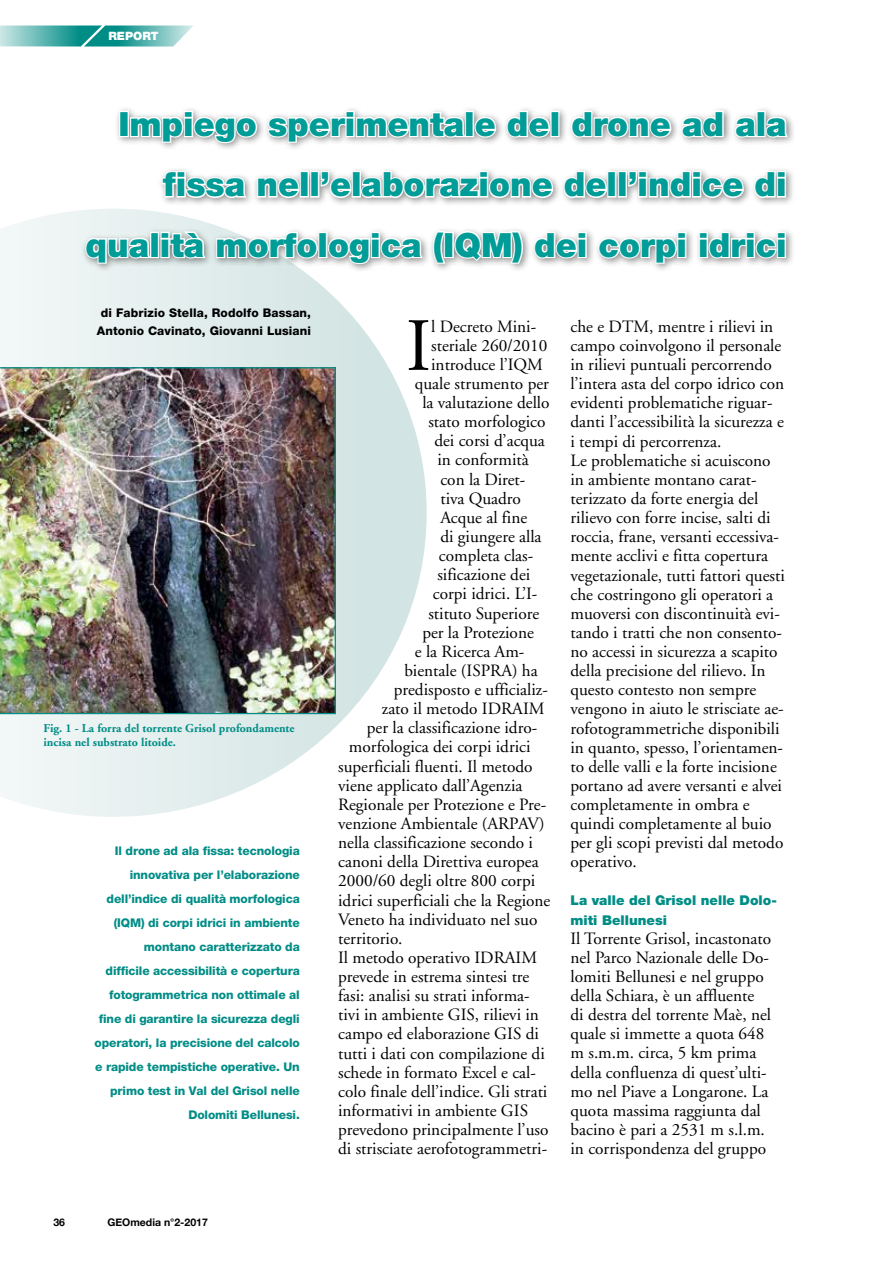
<style>
.page{position:relative;width:893px;height:1263px;background:#fff}
.page>*{position:absolute;margin:0;border:0;box-sizing:border-box;transform-origin:0 0}
.t1{font:75px "Adobe Garamond";color:#000}
.t2{font:900 33.45px/60.4px "Helvetica Neue";color:#009c97;text-align:right}
.t3{font:17.25px/19.2px "Adobe Garamond";color:#000}
.t4{font:900 13.5px/19.2px "Helvetica Neue";color:#008d86}
.t5{font:800 12px/24px "Helvetica Neue";letter-spacing:-.01em;color:#008d86;text-align:right}
.t6{font:700 12px/13.5px "Adobe Garamond";color:#008d86}
.t7{font:800 12px/18px "Helvetica Neue";letter-spacing:.01em;color:#000;text-align:center}
.t8{font:900 11.55px "Helvetica Neue";color:#fff}
.t9{font:700 10.5px "Helvetica Neue";color:#000}
</style>
<div class="page">
<svg style="left:0;top:26px;width:193px;height:21px;background:#5fb7b3"></svg>
<svg style="left:0;top:210px;width:427px;height:607px"></svg>
<div style="left:81px;top:106px;width:716px;height:167px;background:#000;opacity:.45"></div>
<div style="left:119px;top:111px;width:10px;height:26px;border:3px solid #fff"></div>
<svg style="left:129px;top:109px;width:129px;height:35px"></svg>
<svg style="left:266px;top:109px;width:232px;height:35px"></svg>
<svg style="left:505px;top:109px;width:47px;height:30px"></svg>
<div style="left:550px;top:111px;width:9px;height:26px;border:3px solid #fff"></div>
<svg style="left:570px;top:109px;width:103px;height:30px"></svg>
<svg style="left:680px;top:109px;width:45px;height:30px"></svg>
<div style="left:756px;top:111px;width:10px;height:26px;border:3px solid #fff"></div>
<svg style="left:733px;top:115px;width:58px;height:24px"></svg>
<svg style="left:161px;top:170px;width:88px;height:29px"></svg>
<svg style="left:256px;top:176px;width:45px;height:23px"></svg>
<div style="left:300px;top:171px;width:9px;height:27px;border:3px solid #fff"></div>
<div style="left:310px;top:171px;width:9px;height:27px;border:3px solid #fff"></div>
<svg style="left:319px;top:170px;width:34px;height:29px"></svg>
<div style="left:352px;top:171px;width:9px;height:27px;border:3px solid #fff"></div>
<svg style="left:360px;top:170px;width:195px;height:29px"></svg>
<svg style="left:562px;top:170px;width:47px;height:29px"></svg>
<div style="left:607px;top:171px;width:9px;height:27px;border:3px solid #fff"></div>
<div style="left:618px;top:171px;width:9px;height:27px;border:3px solid #fff"></div>
<svg style="left:627px;top:170px;width:119px;height:29px"></svg>
<svg style="left:753px;top:170px;width:34px;height:29px"></svg>
<svg style="left:84px;top:236px;width:69px;height:29px"></svg>
<div style="left:150px;top:232px;width:9px;height:26px;border:3px solid #fff"></div>
<svg style="left:159px;top:230px;width:49px;height:30px"></svg>
<svg style="left:215px;top:230px;width:104px;height:30px"></svg>
<div style="left:318px;top:232px;width:9px;height:26px;border:3px solid #fff"></div>
<svg style="left:327px;top:230px;width:99px;height:35px"></svg>
<svg style="left:432px;top:229px;width:15px;height:36px"></svg>
<div style="left:444px;top:232px;width:10px;height:26px;border:3px solid #fff"></div>
<svg style="left:453px;top:222px;width:71px;height:47px"></svg>
<svg style="left:533px;top:230px;width:55px;height:30px"></svg>
<svg style="left:597px;top:230px;width:91px;height:35px"></svg>
<svg style="left:698px;top:230px;width:89px;height:30px"></svg>
<img style="left:0;top:367px;width:336px;height:347px">
<p class="t8" style="left:108px;top:29px;width:52px">REPORT</p>
<h2 class="t2" style="left:86px;top:94px;width:703px">Impiego sperimentale del drone ad ala fissa nell’elaborazione dell’indice di qualità morfologica (IQM) dei corpi idrici</h2>
<p class="t7" style="left:97px;top:304px;width:216px">di Fabrizio Stella, Rodolfo Bassan,<br>Antonio Cavinato, Giovanni Lusiani</p>
<p class="t6" style="left:44px;top:722px;width:253px">Fig. 1 - La forra del torrente Grisol profondamente incisa nel substrato litoide.</p>
<p class="t5" style="left:95px;top:839px;width:207px">Il drone ad ala fissa: tecnologia innovativa per l’elaborazione dell’indice di qualità morfologica (IQM) di corpi idrici in ambiente montano caratterizzato da<br>difficile accessibilità e copertura fotogrammetrica non ottimale al fine di garantire la sicurezza degli operatori, la precisione del calcolo e rapide tempistiche operative. Un primo test in Val del Grisol nelle Dolomiti Bellunesi.</p>
<p class="t9" style="left:53px;top:1214px;width:13px">36</p>
<p class="t9" style="left:107px;top:1214px;width:102px">GEOmedia n°2-2017</p>
<h1 class="t1" style="left:406px;top:306px;width:27px">I</h1>
<p class="t3" style="left:431px;top:317px;width:107px">l Decreto Mini-</p>
<p class="t3" style="left:431px;top:336px;width:118px">steriale 260/2010</p>
<p class="t3" style="left:431px;top:355px;width:113px">introduce l’IQM</p>
<p class="t3" style="left:415px;top:374px;width:136px">quale strumento per</p>
<p class="t3" style="left:422px;top:393px;width:129px">la valutazione dello</p>
<p class="t3" style="left:428px;top:413px;width:119px">stato morfologico</p>
<p class="t3" style="left:434px;top:432px;width:112px">dei corsi d’acqua</p>
<p class="t3" style="left:437px;top:451px;width:93px">in conformità</p>
<p class="t3" style="left:440px;top:470px;width:87px">con la Diret-</p>
<p class="t3" style="left:440px;top:489px;width:82px">tiva Quadro</p>
<p class="t3" style="left:440px;top:508px;width:88px">Acque al fine</p>
<p class="t3" style="left:440px;top:527px;width:103px">di giungere alla</p>
<p class="t3" style="left:439px;top:546px;width:96px">completa clas-</p>
<p class="t3" style="left:437px;top:566px;width:94px">sificazione dei</p>
<p class="t3" style="left:433px;top:585px;width:106px">corpi idrici. L’I-</p>
<p class="t3" style="left:428px;top:604px;width:112px">stituto Superiore</p>
<p class="t3" style="left:422px;top:623px;width:113px">per la Protezione</p>
<p class="t3" style="left:415px;top:642px;width:111px">e la Ricerca Am-</p>
<p class="t3" style="left:404px;top:661px;width:135px">bientale (ISPRA) ha</p>
<p class="t3" style="left:394px;top:680px;width:156px">predisposto e ufficializ-</p>
<p class="t3" style="left:382px;top:699px;width:164px">zato il metodo IDRAIM</p>
<p class="t3" style="left:367px;top:719px;width:172px">per la classificazione idro-</p>
<p class="t3" style="left:349px;top:738px;width:183px">morfologica dei corpi idrici</p>
<p class="t3" style="left:338px;top:757px;width:196px">superficiali fluenti. Il metodo</p>
<p class="t3" style="left:338px;top:776px;width:186px">viene applicato dall’Agenzia</p>
<p class="t3" style="left:338px;top:795px;width:209px">Regionale per Protezione e Pre-</p>
<p class="t3" style="left:338px;top:814px;width:208px">venzione Ambientale (ARPAV)</p>
<p class="t3" style="left:338px;top:833px;width:196px">nella classificazione secondo i</p>
<p class="t3" style="left:338px;top:853px;width:202px">canoni della Direttiva europea</p>
<p class="t3" style="left:338px;top:872px;width:199px">2000/60 degli oltre 800 corpi</p>
<p class="t3" style="left:338px;top:891px;width:214px">idrici superficiali che la Regione</p>
<p class="t3" style="left:338px;top:910px;width:201px">Veneto ha individuato nel suo</p>
<p class="t3" style="left:338px;top:929px;width:66px">territorio.</p>
<p class="t3" style="left:338px;top:948px;width:201px">Il metodo operativo IDRAIM</p>
<p class="t3" style="left:338px;top:967px;width:193px">prevede in estrema sintesi tre</p>
<p class="t3" style="left:338px;top:986px;width:193px">fasi: analisi su strati informa-</p>
<p class="t3" style="left:338px;top:1006px;width:202px">tivi in ambiente GIS, rilievi in</p>
<p class="t3" style="left:338px;top:1025px;width:202px">campo ed elaborazione GIS di</p>
<p class="t3" style="left:338px;top:1044px;width:208px">tutti i dati con compilazione di</p>
<p class="t3" style="left:338px;top:1063px;width:199px">schede in formato Excel e cal-</p>
<p class="t3" style="left:338px;top:1082px;width:211px">colo finale dell’indice. Gli strati</p>
<p class="t3" style="left:338px;top:1101px;width:191px">informativi in ambiente GIS</p>
<p class="t3" style="left:338px;top:1120px;width:212px">prevedono principalmente l’uso</p>
<p class="t3" style="left:338px;top:1139px;width:211px">di strisciate aerofotogrammetri-</p>
<p class="t3" style="left:570px;top:317px;width:216px">che e DTM, mentre i rilievi in campo coinvolgono il personale in rilievi puntuali percorrendo l’intera asta del corpo idrico con evidenti problematiche riguar&shy;danti l’accessibilità la sicurezza e i tempi di percorrenza.<br>Le problematiche si acuiscono in ambiente montano carat&shy;terizzato da forte energia del rilievo con forre incise, salti di roccia, frane, versanti eccessiva&shy;mente acclivi e fitta copertura vegetazionale, tutti fattori questi che costringono gli operatori a muoversi con discontinuità evi&shy;tando i tratti che non consento&shy;no accessi in sicurezza a scapito della precisione del rilievo. In questo contesto non sempre vengono in aiuto le strisciate ae&shy;rofotogrammetriche disponibili in quanto, spesso, l’orientamen&shy;to delle valli e la forte incisione portano ad avere versanti e alvei completamente in ombra e quindi completamente al buio per gli scopi previsti dal metodo operativo.</p>
<p class="t4" style="left:570px;top:891px;width:208px">La valle del Grisol nelle Dolo&shy;miti Bellunesi</p>
<p class="t3" style="left:570px;top:929px;width:202px">Il Torrente Grisol, incastonato nel Parco Nazionale delle Do&shy;lomiti Bellunesi e nel gruppo della Schiara, è un affluente di destra del torrente Maè, nel quale si immette a quota 648 m s.m.m. circa, 5 km prima della confluenza di quest’ulti&shy;mo nel Piave a Longarone. La quota massima raggiunta dal bacino è pari a 2531 m s.l.m. in corrispondenza del gruppo</p>
</div>
